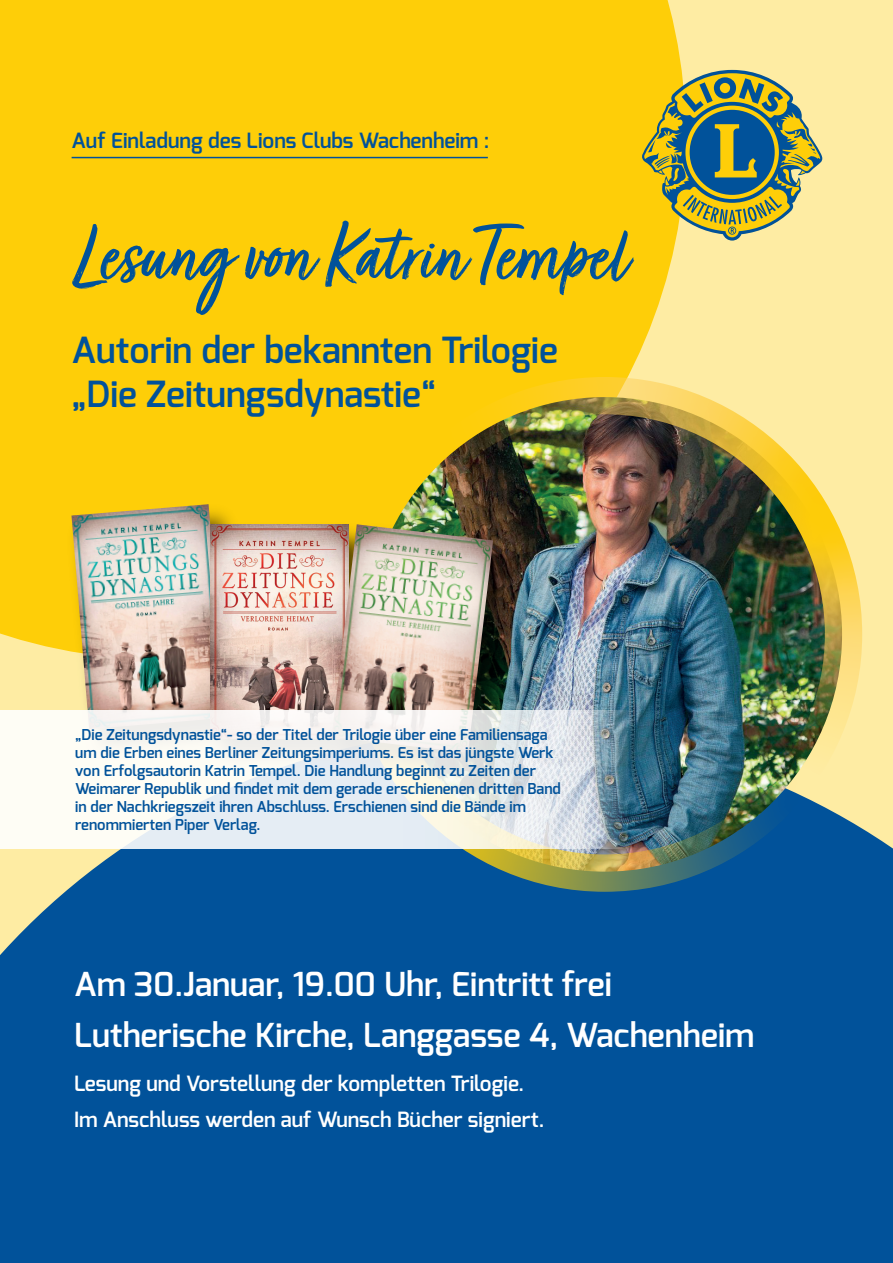
<style>
.page{position:relative;width:893px;height:1263px;background:#feeca3}
.page>*{position:absolute;margin:0;border:0;box-sizing:border-box;transform-origin:0 0}
.t1{font:87px "Turbinado Pro";color:#01529a}
.t2{font:600 36px/43.2px "Exo";color:#01529a}
.t3{font:600 33px/51px "Exo";color:#fff}
.t4{font:600 21px/36px "Exo";color:#fff}
.t5{font:600 21px "Exo";color:#01529a}
.t6{font:600 15px/18px "Exo";color:#01529a}
</style>
<div class="page">
<div style="left:0;top:828px;width:893px;height:435px;background:#01529a"></div>
<div style="left:0;top:0;width:682px;height:650px;background:#fece08"></div>
<svg style="left:642px;top:70px;width:180px;height:171px"></svg>
<hr style="left:72px;top:157px;width:416px;height:1px;background:#01529a">
<img style="left:347px;top:377px;width:515px;height:515px">
<div style="left:62px;top:498px;width:200px;height:154px;background:#fece08"></div>
<img style="left:71px;top:504px;width:155px;height:206px">
<img style="left:201px;top:518px;width:121px;height:192px">
<img style="left:211px;top:524px;width:111px;height:186px">
<img style="left:322px;top:518px;width:206px;height:192px">
<img style="left:332px;top:524px;width:161px;height:186px">
<svg style="left:0;top:710px;width:677px;height:138px;background:#dae1e2"></svg>
<h3 class="t5" style="left:72px;top:126px;width:419px">Auf Einladung des Lions Clubs Wachenheim :</h3>
<h1 class="t1" style="left:74px;top:208px;width:556px">Lesung von Katrin Tempel</h1>
<h2 class="t2" style="left:71px;top:329px;width:488px">Autorin der bekannten Trilogie „Die Zeitungsdynastie“</h2>
<p class="t6" style="left:75px;top:725px;width:487px">„Die Zeitungsdynastie“- so der Titel der Trilogie über eine Familiensaga um die Erben eines Berliner Zeitungsimperiums. Es ist das jüngste Werk von Erfolgsautorin Katrin Tempel. Die Handlung beginnt zu Zeiten der Weimarer Republik und findet mit dem gerade erschienenen dritten Band in der Nachkriegszeit ihren Abschluss. Erschienen sind die Bände im renommierten Piper Verlag.</p>
<h3 class="t3" style="left:74px;top:958px;width:682px">Am 30.Januar, 19.00 Uhr, Eintritt frei<br>Lutherische Kirche, Langgasse 4, Wachenheim</h3>
<h3 class="t4" style="left:74px;top:1065px;width:472px">Lesung und Vorstellung der kompletten Trilogie.<br>Im Anschluss werden auf Wunsch Bücher signiert.</h3>
</div>
